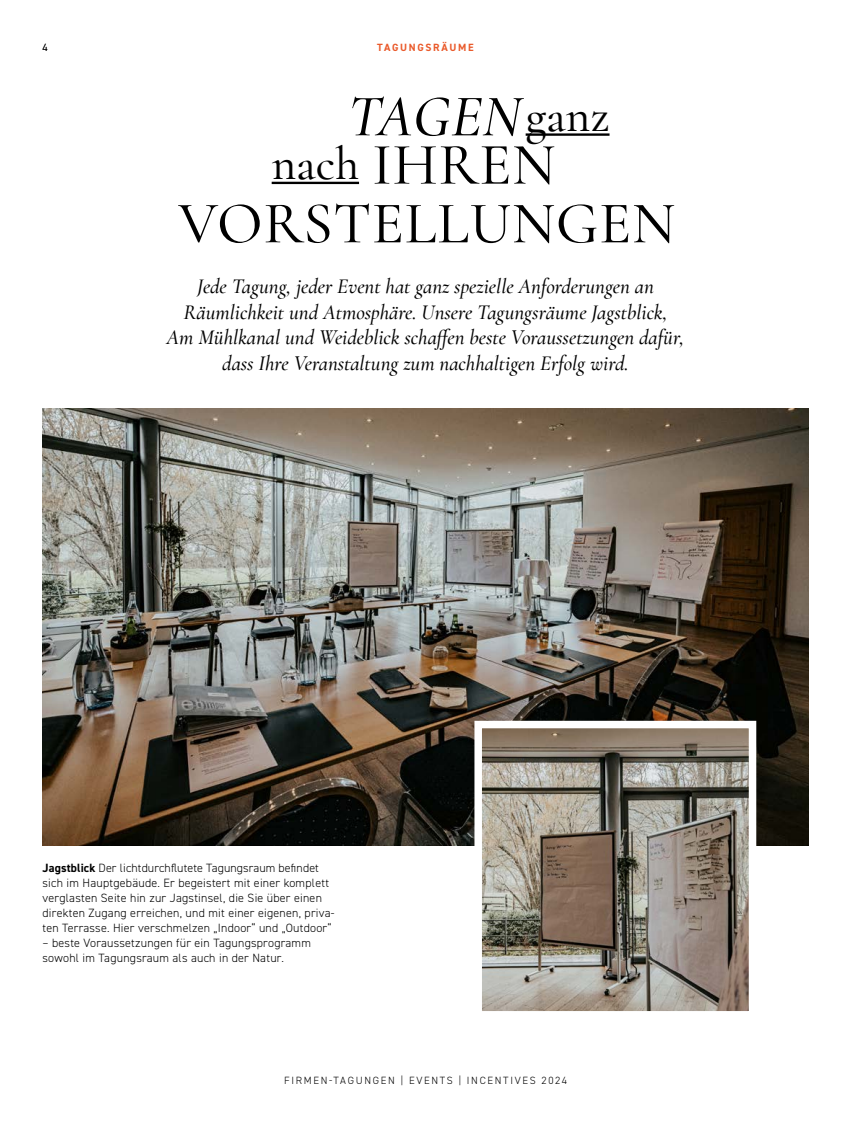
<style>
.page{position:relative;width:851px;height:1127px;background:#fff}
.page>*{position:absolute;margin:0;border:0;box-sizing:border-box;transform-origin:0 0}
.t1{font:500 59.55px "Cormorant Garamond";letter-spacing:.01em;color:#000}
.t2{font:italic 500 59.55px "Cormorant Garamond";letter-spacing:.005em;color:#000}
.t3{font:500 47.1px "Cormorant Garamond";color:#000}
.t4{font:italic 500 21px/25.5px "Cormorant Garamond";color:#000;text-align:center}
.t5{font:300 12px/15px "DIN2014";letter-spacing:.02em;color:#000}
.t6{font:300 10.5px "DIN2014";letter-spacing:.16em;color:#000}
.t7{font:700 10.5px "DIN2014";letter-spacing:.16em;color:#ea5a2b}
.s1{font-weight:700}
</style>
<div class="page">
<img style="left:43px;top:409px;width:765px;height:437px">
<hr style="left:271px;top:182px;width:88px;height:2px;background:#000">
<hr style="left:525px;top:133px;width:84px;height:3px;background:#000">
<img style="left:483px;top:730px;width:264px;height:279px">
<div style="left:474px;top:721px;width:282px;height:297px;border:8px solid #fff"></div>
<p class="t6" style="left:43px;top:41px;width:7px">4</p>
<p class="t7" style="left:377px;top:40px;width:98px">TAGUNGSRÄUME</p>
<h1 class="t2" style="left:348px;top:81px;width:175px">TAGEN</h1>
<h2 class="t3" style="left:271px;top:136px;width:89px">nach</h2>
<h2 class="t3" style="left:525px;top:87px;width:85px">ganz</h2>
<h1 class="t1" style="left:372px;top:128px;width:185px">IHREN</h1>
<h1 class="t1" style="left:178px;top:187px;width:498px">VORSTELLUNGEN</h1>
<p class="t4" style="left:166px;top:274px;width:519px">Jede Tagung, jeder Event hat ganz spezielle Anforderungen an Räumlichkeit und Atmosphäre. Unsere Tagungsräume Jagstblick,<br>Am Mühlkanal und Weideblick schaffen beste Voraussetzungen dafür, dass Ihre Veranstaltung zum nachhaltigen Erfolg wird.</p>
<p class="t5" style="left:43px;top:861px;width:293px"><span class="s1">Jagstblick</span> Der lichtdurchflutete Tagungsraum befindet sich im Hauptgebäude. Er begeistert mit einer komplett verglasten Seite hin zur Jagstinsel, die Sie über einen direkten Zugang erreichen, und mit einer eigenen, priva&shy;ten Terrasse. Hier verschmelzen „Indoor“ und „Outdoor“</p>
<p class="t5" style="left:43px;top:936px;width:270px">– beste Voraussetzungen für ein Tagungsprogramm sowohl im Tagungsraum als auch in der Natur.</p>
<p class="t6" style="left:284px;top:1074px;width:284px">FIRMEN-TAGUNGEN | EVENTS | INCENTIVES 2024</p>
</div>
